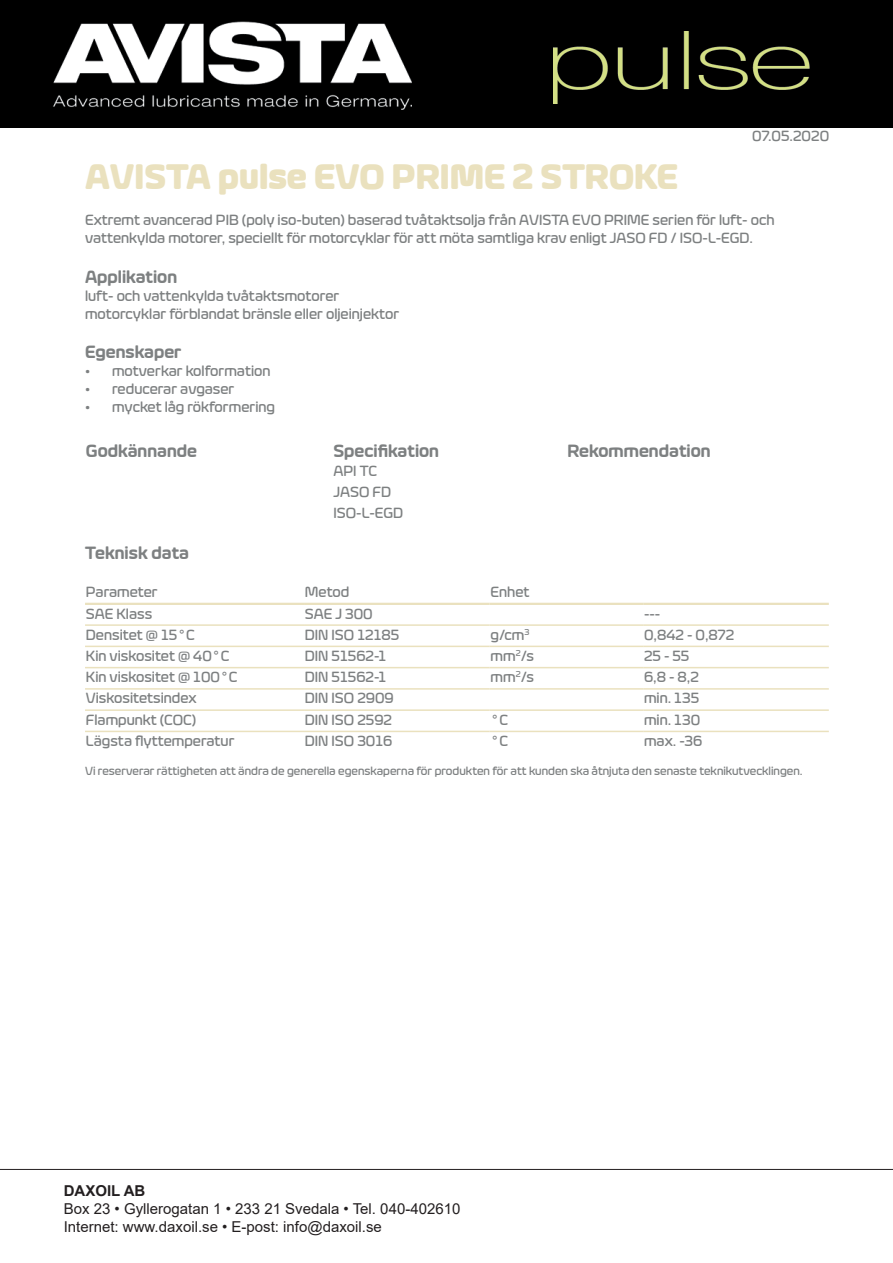
<style>
.page{position:relative;width:893px;height:1263px;background:#fff}
.page>*{position:absolute;margin:0;border:0;box-sizing:border-box;transform-origin:0 0}
.Rubrik{font:700 36px "Eurosoft W03";color:#eae1be}
.Underrubrik{font:600 18px "Eurosoft W03";color:#7d8081}
.Stycke{font:500 15px/18px "Eurosoft W03";color:#7d8081}
.t1{font:15px "Arial";color:#231f20}
.t2{font:700 15px "Arial";color:#231f20}
.Stycke-2{font:15px "Franklin Gothic";color:#7d8081}
.Stycke-3{font:500 12px "Eurosoft W03";color:#7d8081}
.s1{font-family:"Franklin Gothic";font-weight:400}
.s2{font-family:"Eurosoft W03";font-weight:500}
</style>
<div class="page">
<img style="left:0;top:0;width:893px;height:128px">
<hr style="left:0;top:1169px;width:893px;height:1px;background:#231f20">
<hr style="left:85px;top:603px;width:219px;height:2px;background:#eae1be">
<hr style="left:304px;top:603px;width:186px;height:2px;background:#eae1be">
<hr style="left:490px;top:603px;width:153px;height:2px;background:#eae1be">
<hr style="left:643px;top:603px;width:186px;height:2px;background:#eae1be">
<hr style="left:85px;top:624px;width:219px;height:2px;background:#eae1be">
<hr style="left:304px;top:624px;width:186px;height:2px;background:#eae1be">
<hr style="left:490px;top:624px;width:153px;height:2px;background:#eae1be">
<hr style="left:643px;top:624px;width:186px;height:2px;background:#eae1be">
<hr style="left:85px;top:646px;width:219px;height:1px;background:#eae1be">
<hr style="left:304px;top:646px;width:186px;height:1px;background:#eae1be">
<hr style="left:490px;top:646px;width:153px;height:1px;background:#eae1be">
<hr style="left:643px;top:646px;width:186px;height:1px;background:#eae1be">
<hr style="left:85px;top:667px;width:219px;height:1px;background:#eae1be">
<hr style="left:304px;top:667px;width:186px;height:1px;background:#eae1be">
<hr style="left:490px;top:667px;width:153px;height:1px;background:#eae1be">
<hr style="left:643px;top:667px;width:186px;height:1px;background:#eae1be">
<hr style="left:85px;top:688px;width:219px;height:2px;background:#eae1be">
<hr style="left:304px;top:688px;width:186px;height:2px;background:#eae1be">
<hr style="left:490px;top:688px;width:153px;height:2px;background:#eae1be">
<hr style="left:643px;top:688px;width:186px;height:2px;background:#eae1be">
<hr style="left:85px;top:709px;width:219px;height:2px;background:#eae1be">
<hr style="left:304px;top:709px;width:186px;height:2px;background:#eae1be">
<hr style="left:490px;top:709px;width:153px;height:2px;background:#eae1be">
<hr style="left:643px;top:709px;width:186px;height:2px;background:#eae1be">
<hr style="left:85px;top:731px;width:219px;height:1px;background:#eae1be">
<hr style="left:304px;top:731px;width:186px;height:1px;background:#eae1be">
<hr style="left:490px;top:731px;width:153px;height:1px;background:#eae1be">
<hr style="left:643px;top:731px;width:186px;height:1px;background:#eae1be">
<img style="left:553px;top:32px;width:257px;height:72px">
<p class="Stycke" style="left:752px;top:127px;width:78px">07.05.2020</p>
<p class="Rubrik" style="left:85px;top:155px;width:594px">AVISTA pulse EVO PRIME 2 STROKE</p>
<p class="Stycke" style="left:85px;top:211px;width:691px">Extremt avancerad PIB (poly iso-buten) baserad tvåtaktsolja från AVISTA EVO PRIME serien för luft- och vattenkylda motorer, speciellt för motorcyklar för att möta samtliga krav enligt JASO FD / ISO-L-EGD.</p>
<p class="Underrubrik" style="left:85px;top:266px;width:94px">Applikation</p>
<p class="Stycke" style="left:85px;top:287px;width:256px">luft- och vattenkylda tvåtaktsmotorer</p>
<p class="Stycke" style="left:85px;top:305px;width:316px">motorcyklar förblandat bränsle eller oljeinjektor</p>
<p class="Underrubrik" style="left:85px;top:342px;width:98px">Egenskaper</p>
<p class="Stycke" style="left:85px;top:362px;width:187px">• motverkar kolformation</p>
<p class="Stycke" style="left:85px;top:380px;width:151px">• reducerar avgaser</p>
<p class="Stycke" style="left:85px;top:398px;width:192px">• mycket låg rökformering</p>
<p class="Underrubrik" style="left:86px;top:441px;width:113px">Godkännande</p>
<p class="Underrubrik" style="left:333px;top:441px;width:107px">Specifikation</p>
<p class="Underrubrik" style="left:567px;top:441px;width:145px">Rekommendation</p>
<p class="Stycke" style="left:333px;top:462px;width:45px">API TC</p>
<p class="Stycke" style="left:333px;top:483px;width:59px">JASO FD</p>
<p class="Stycke" style="left:333px;top:504px;width:71px">ISO-L-EGD</p>
<p class="Underrubrik" style="left:85px;top:542px;width:106px">Teknisk data</p>
<p class="Stycke" style="left:86px;top:583px;width:73px">Parameter</p>
<p class="Stycke" style="left:305px;top:583px;width:46px">Metod</p>
<p class="Stycke" style="left:491px;top:583px;width:41px">Enhet</p>
<p class="Stycke" style="left:86px;top:604px;width:68px">SAE Klass</p>
<p class="Stycke" style="left:305px;top:604px;width:69px">SAE J 300</p>
<p class="Stycke" style="left:644px;top:604px;width:18px">---</p>
<p class="Stycke" style="left:86px;top:625px;width:110px">Densitet @ 15<span class="s1">°</span>C</p>
<p class="Stycke" style="left:305px;top:625px;width:96px">DIN ISO 12185</p>
<p class="Stycke" style="left:491px;top:625px;width:40px">g/cm<sup>3</sup></p>
<p class="Stycke" style="left:644px;top:625px;width:92px">0,842 - 0,872</p>
<p class="Stycke" style="left:86px;top:647px;width:145px">Kin viskositet @ 40<span class="s1">°</span>C</p>
<p class="Stycke" style="left:305px;top:647px;width:83px">DIN 51562-1</p>
<p class="Stycke" style="left:491px;top:647px;width:45px">mm<sup>2</sup>/s</p>
<p class="Stycke" style="left:644px;top:647px;width:47px">25 - 55</p>
<p class="Stycke" style="left:86px;top:668px;width:153px">Kin viskositet @ 100<span class="s1">°</span>C</p>
<p class="Stycke" style="left:305px;top:668px;width:83px">DIN 51562-1</p>
<p class="Stycke" style="left:491px;top:668px;width:45px">mm<sup>2</sup>/s</p>
<p class="Stycke" style="left:644px;top:668px;width:56px">6,8 - 8,2</p>
<p class="Stycke" style="left:86px;top:689px;width:112px">Viskositetsindex</p>
<p class="Stycke" style="left:305px;top:689px;width:90px">DIN ISO 2909</p>
<p class="Stycke" style="left:644px;top:689px;width:57px">min. 135</p>
<p class="Stycke" style="left:86px;top:710px;width:112px">Flampunkt (COC)</p>
<p class="Stycke" style="left:305px;top:710px;width:89px">DIN ISO 2592</p>
<p class="Stycke-2" style="left:491px;top:710px;width:19px">°<span class="s2">C</span></p>
<p class="Stycke" style="left:644px;top:710px;width:58px">min. 130</p>
<p class="Stycke" style="left:86px;top:732px;width:150px">Lägsta flyttemperatur</p>
<p class="Stycke" style="left:305px;top:732px;width:89px">DIN ISO 3016</p>
<p class="Stycke-2" style="left:491px;top:732px;width:19px">°<span class="s2">C</span></p>
<p class="Stycke" style="left:644px;top:732px;width:60px">max. -36</p>
<p class="Stycke-3" style="left:85px;top:764px;width:719px">Vi reserverar rättigheten att ändra de generella egenskaperna för produkten för att kunden ska åtnjuta den senaste teknikutvecklingen.</p>
<p class="t2" style="left:64px;top:1180px;width:83px">DAXOIL AB</p>
<p class="t1" style="left:64px;top:1199px;width:398px">Box 23 • Gyllerogatan 1 • 233 21 Svedala • Tel. 040-402610</p>
<p class="t1" style="left:64px;top:1217px;width:320px">Internet: www.daxoil.se • E-post: info@daxoil.se</p>
</div>
